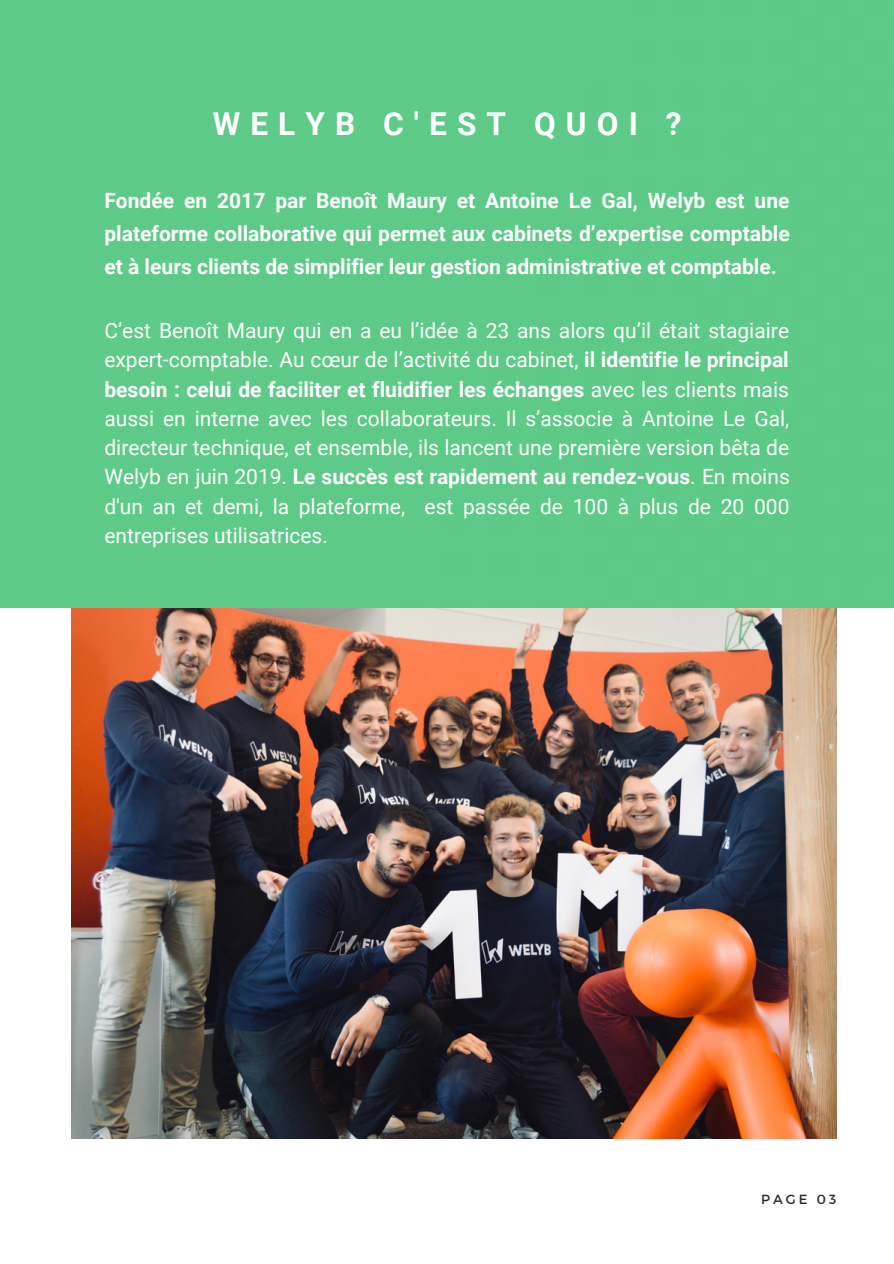
<style>
.page{position:relative;width:894px;height:1264px;background:#fff}
.page>*{position:absolute;margin:0;border:0;box-sizing:border-box;transform-origin:0 0}
.t1{font:700 31.5px "Roboto";letter-spacing:.32em;color:#fff}
.t2{font:21px/29.2px "Roboto";color:#fff;text-align:justify}
.t3{font:700 21px/32.7px "Roboto";color:#fff;text-align:justify}
.t4{font:13.2px "Montserrat";letter-spacing:.23em;color:#2a2a2a}
.s1{font-weight:700}
</style>
<div class="page">
<img style="left:71px;top:607px;width:765px;height:531px">
<div style="left:0;top:0;width:893px;height:607px;background:#5dca87"></div>
<p class="t1" style="left:213px;top:105px;width:470px">WELYB C'EST QUOI ?</p>
<p class="t3" style="left:104px;top:185px;width:686px">Fondée en 2017 par Benoît Maury et Antoine Le Gal, Welyb est une plateforme collaborative qui permet aux cabinets d’expertise comptable et à leurs clients de simplifier leur gestion administrative et comptable.</p>
<p class="t2" style="left:104px;top:316px;width:686px">C’est Benoît Maury qui en a eu l’idée à 23 ans alors qu’il était stagiaire expert-comptable. Au cœur de l’activité du cabinet, <span class="s1">il identifie le principal besoin : celui de faciliter et fluidifier les échanges</span> avec les clients mais aussi en interne avec les collaborateurs. Il s’associe à Antoine Le Gal, directeur technique, et ensemble, ils lancent une première version bêta de Welyb en juin 2019. <span class="s1">Le succès est rapidement au rendez-vous</span>. En moins d'un an et demi, la plateforme, est passée de 100 à plus de 20 000 entreprises utilisatrices.</p>
<p class="t4" style="left:760px;top:1190px;width:77px">PAGE 03</p>
</div>
